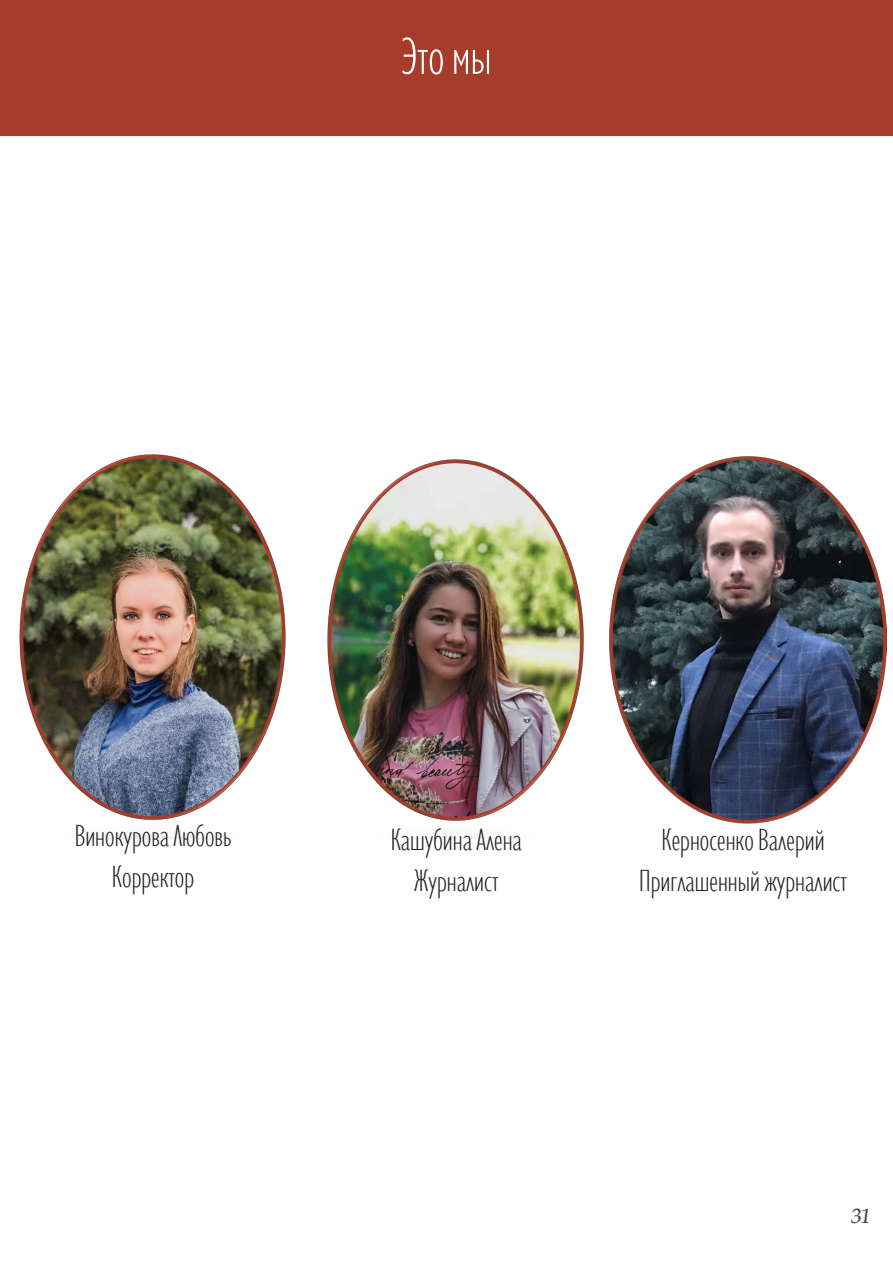
<style>
.page{position:relative;width:893px;height:1263px;background:#fff}
.page>*{position:absolute;margin:0;border:0;box-sizing:border-box;transform-origin:0 0}
.t1{font:300 condensed 54px "Gill Sans Nova";color:#fff}
.t2{font:300 condensed 31.5px "Gill Sans Nova";color:#231f20}
.Body_Text{font:21px "Palatino Linotype";color:#3e3e3f}
</style>
<div class="page">
<div style="left:0;top:0;width:893px;height:136px;background:#a63d2b"></div>
<img style="left:327px;top:459px;width:257px;height:379px">
<img style="left:19px;top:455px;width:267px;height:383px">
<img style="left:609px;top:456px;width:278px;height:368px">
<p class="t1" style="left:401px;top:27px;width:91px">Это мы</p>
<p class="t2" style="left:75px;top:819px;width:158px">Винокурова Любовь</p>
<p class="t2" style="left:112px;top:860px;width:84px">Корректор</p>
<p class="t2" style="left:391px;top:823px;width:133px">Кашубина Алена</p>
<p class="t2" style="left:414px;top:863px;width:86px">Журналист</p>
<p class="t2" style="left:661px;top:823px;width:165px">Керносенко Валерий</p>
<p class="t2" style="left:639px;top:863px;width:209px">Приглашенный журналист</p>
<p class="Body_Text" style="left:850px;top:1201px;width:25px">31</p>
</div>
